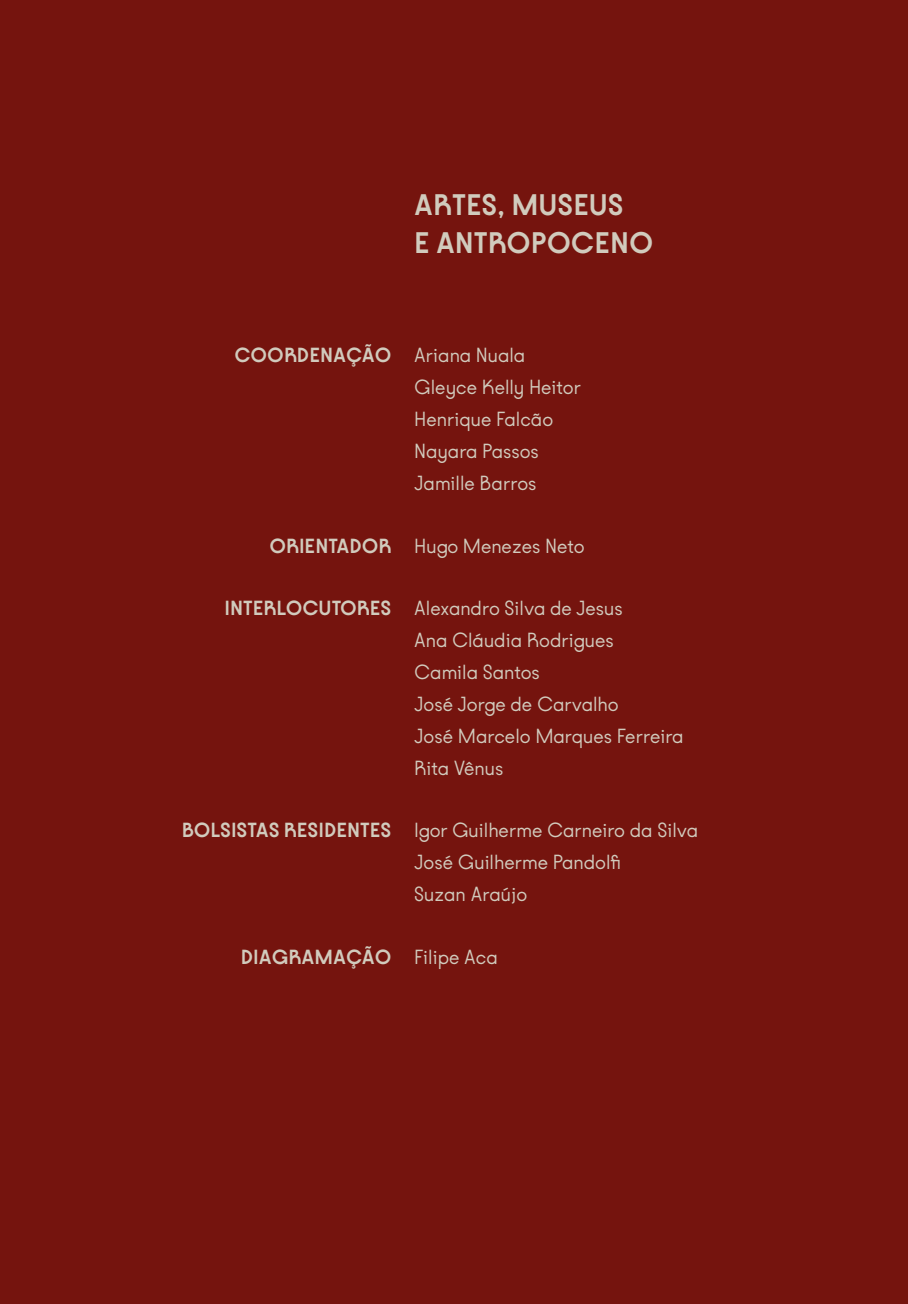
<style>
.page{position:relative;width:908px;height:1304px;background:#fff}
.page>*{position:absolute;margin:0;border:0;box-sizing:border-box;transform-origin:0 0}
.t1{font:700 32px/38.4px "Kobe 1.1";color:#d1cbbd}
.t2{font:22px/32px "Kobe 1.1";color:#d1cbbd}
.t3{font:700 22px "Kobe 1.1";color:#d1cbbd}
.s1{font-weight:700}
.s2{font-weight:400}
</style>
<div class="page">
<div style="left:0;top:0;width:907px;height:1304px;background:#75140e"></div>
<h1 class="t1" style="left:414px;top:187px;width:240px">ARTES, MUSEUS<br>E ANTROPOCENO</h1>
<p class="t2" style="left:414px;top:340px;width:168px;text-indent:-180px"><span class="s1">COORDENAÇÃO</span> Ariana Nuala<br>Gleyce Kelly Heitor<br>Henrique Falcão<br>Nayara Passos<br>Jamille Barros</p>
<p class="t2" style="left:269px;top:530px;width:317px"><span class="s1">ORIENTADOR</span> Hugo Menezes Neto</p>
<p class="t2" style="left:414px;top:592px;width:271px;text-indent:-190px"><span class="s1">INTERLOCUTORES</span> Alexandro Silva de Jesus<br>Ana Cláudia Rodrigues<br>Camila Santos<br>José Jorge de Carvalho<br>José Marcelo Marques Ferreira<br>Rita Vênus</p>
<p class="t2" style="left:414px;top:815px;width:285px;text-indent:-232px"><span class="s1">BOLSISTAS RESIDENTES</span> Igor Guilherme Carneiro da Silva<br>José Guilherme Pandolfi<br>Suzan Araújo</p>
<p class="t3" style="left:241px;top:944px;width:258px">DIAGRAMAÇÃO <span class="s2">Filipe Aca</span></p>
</div>
